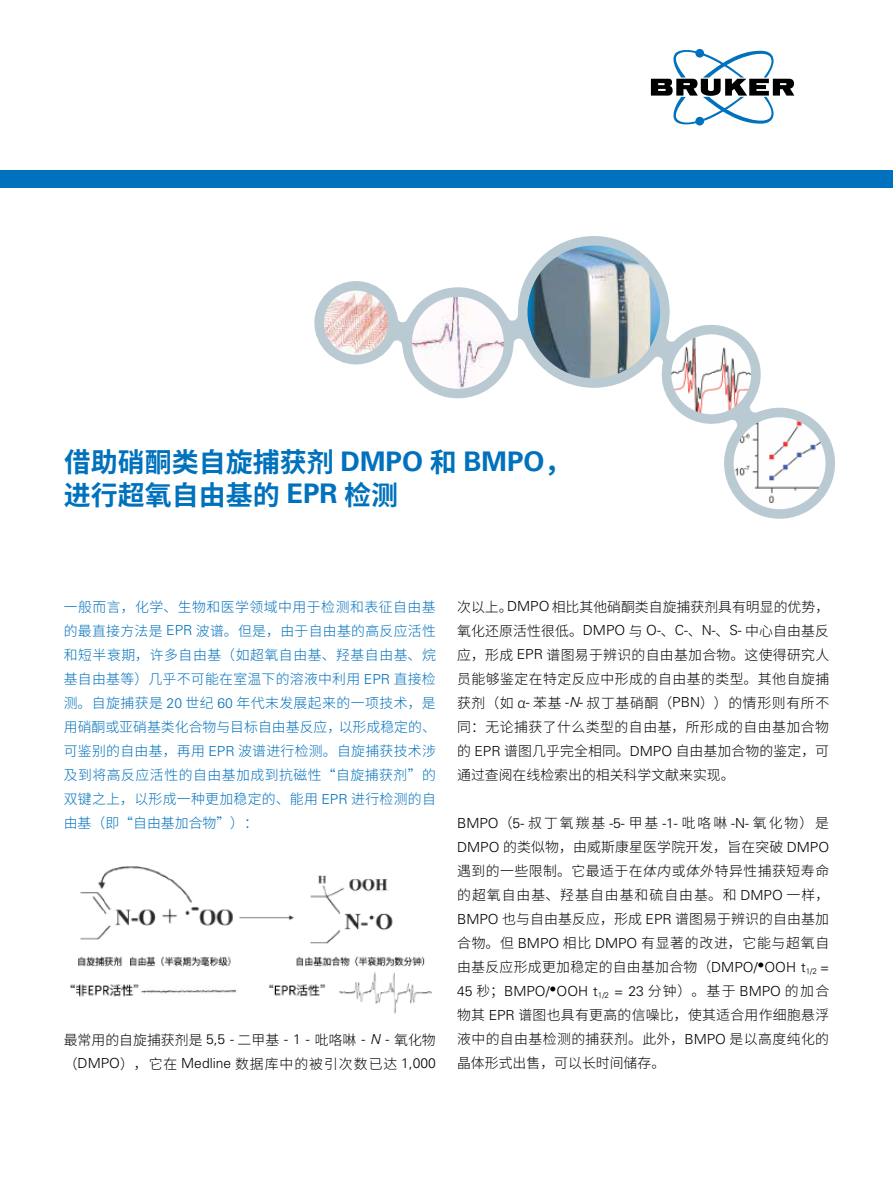
<style>
.page{position:relative;width:893px;height:1187px;background:#fff}
.page>*{position:absolute;margin:0;border:0;box-sizing:border-box;transform-origin:0 0}
.t1{font:700 27px/32.4px "Source Han Sans CN";color:#0071bc}
.t2{font:300 13.8px/24px "Source Han Sans CN";letter-spacing:.02em;color:#000;text-align:justify}
.t3{font:300 13.8px/24px "Source Han Sans CN";letter-spacing:.02em;color:#0071bc;text-align:justify}
.t4{font:300 13.8px/24px "Source Han Sans CN";color:#000}
.t5{font:300 13.8px "Univers LT Std";color:#000}
.s1{font-family:"Univers LT Std"}
.s2{font-family:"Univers LT Std";font-style:italic}
.s3{font-style:italic}
.s4{font-family:"Source Han Sans CN"}
</style>
<div class="page">
<div style="left:0;top:170px;width:893px;height:17px;background:#0071bc"></div>
<svg style="left:651px;top:49px;width:143px;height:76px"></svg>
<svg style="left:314px;top:236px;width:521px;height:283px"></svg>
<img style="left:70px;top:866px;width:362px;height:147px">
<h1 class="t1" style="left:64px;top:446px;width:509px">借助硝酮类自旋捕获剂 <span class="s1">DMPO</span> 和 <span class="s1">BMPO</span>，进行超氧自由基的 <span class="s1">EPR</span> 检测</h1>
<p class="t3" style="left:64px;top:595px;width:374px">一般而言，化学、生物和医学领域中用于检测和表征自由基的最直接方法是 <span class="s1">EPR</span> 波谱。但是，由于自由基的高反应活性和短半衰期，许多自由基（如超氧自由基、羟基自由基、烷基自由基等）几乎不可能在室温下的溶液中利用 <span class="s1">EPR</span> 直接检测。自旋捕获是 <span class="s1">20</span> 世纪 <span class="s1">60</span> 年代末发展起来的一项技术，是用硝酮或亚硝基类化合物与目标自由基反应，以形成稳定的、可鉴别的自由基，再用 <span class="s1">EPR</span> 波谱进行检测。自旋捕获技术涉及到将高反应活性的自由基加成到抗磁性“自旋捕获剂”的双键之上，以形成一种更加稳定的、能用 <span class="s1">EPR</span> 进行检测的自由基（即“自由基加合物”）：</p>
<p class="t4" style="left:64px;top:1027px;width:374px">最常用的自旋捕获剂是 <span class="s1">5,5 -</span> 二甲基 <span class="s1">- 1 -</span> 吡咯啉 <span class="s1">-</span> <span class="s2">N</span> <span class="s1">-</span> 氧化物（<span class="s1">DMPO</span>），它在 <span class="s1">Medline</span> 数据库中的被引次数已达 <span class="s1">1,000</span></p>
<p class="t2" style="left:457px;top:595px;width:374px">次以上。<span class="s1">DMPO</span>相比其他硝酮类自旋捕获剂具有明显的优势，氧化还原活性很低。<span class="s1">DMPO</span> 与 <span class="s1">O-</span>、<span class="s1">C-</span>、<span class="s1">N-</span>、<span class="s1">S-</span> 中心自由基反应，形成 <span class="s1">EPR</span> 谱图易于辨识的自由基加合物。这使得研究人员能够鉴定在特定反应中形成的自由基的类型。其他自旋捕获剂（如 α<span class="s1">-</span> 苯基 <span class="s1">-</span><span class="s2">N</span><span class="s1">-</span> 叔丁基硝酮（<span class="s1">PBN</span>））的情形则有所不同：无论捕获了什么类型的自由基，所形成的自由基加合物的 <span class="s1">EPR</span> 谱图几乎完全相同。<span class="s1">DMPO</span> 自由基加合物的鉴定，可通过查阅在线检索出的相关科学文献来实现。</p>
<p class="t2" style="left:457px;top:811px;width:374px"><span class="s1">BMPO</span>（<span class="s1">5-</span> 叔丁氧羰基 <span class="s1">-5-</span> 甲基 <span class="s1">-1-</span> 吡咯啉 <span class="s1">-N-</span> 氧化物）是<span class="s1">DMPO</span> 的类似物，由威斯康星医学院开发，旨在突破 <span class="s1">DMPO</span>遇到的一些限制。它最适于在<span class="s3">体内</span>或<span class="s3">体外</span>特异性捕获短寿命的超氧自由基、羟基自由基和硫自由基。和 <span class="s1">DMPO</span> 一样，<span class="s1">BMPO</span> 也与自由基反应，形成 <span class="s1">EPR</span> 谱图易于辨识的自由基加合物。但 <span class="s1">BMPO</span> 相比 <span class="s1">DMPO</span> 有显著的改进，它能与超氧自由基反应形成更加稳定的自由基加合物（<span class="s1">DMPO/</span><sup>•</sup><span class="s1">OOH t</span><sub>1/2</sub> <span class="s1">=</span></p>
<p class="t5" style="left:457px;top:982px;width:374px">45 <span class="s4">秒；</span>BMPO/•OOH t<sub>1/2</sub> = 23 <span class="s4">分钟）。基于</span> BMPO <span class="s4">的加合</span></p>
<p class="t2" style="left:457px;top:1003px;width:374px">物其 <span class="s1">EPR</span> 谱图也具有更高的信噪比，使其适合用作细胞悬浮液中的自由基检测的捕获剂。此外，<span class="s1">BMPO</span> 是以高度纯化的晶体形式出售，可以长时间储存。</p>
</div>
